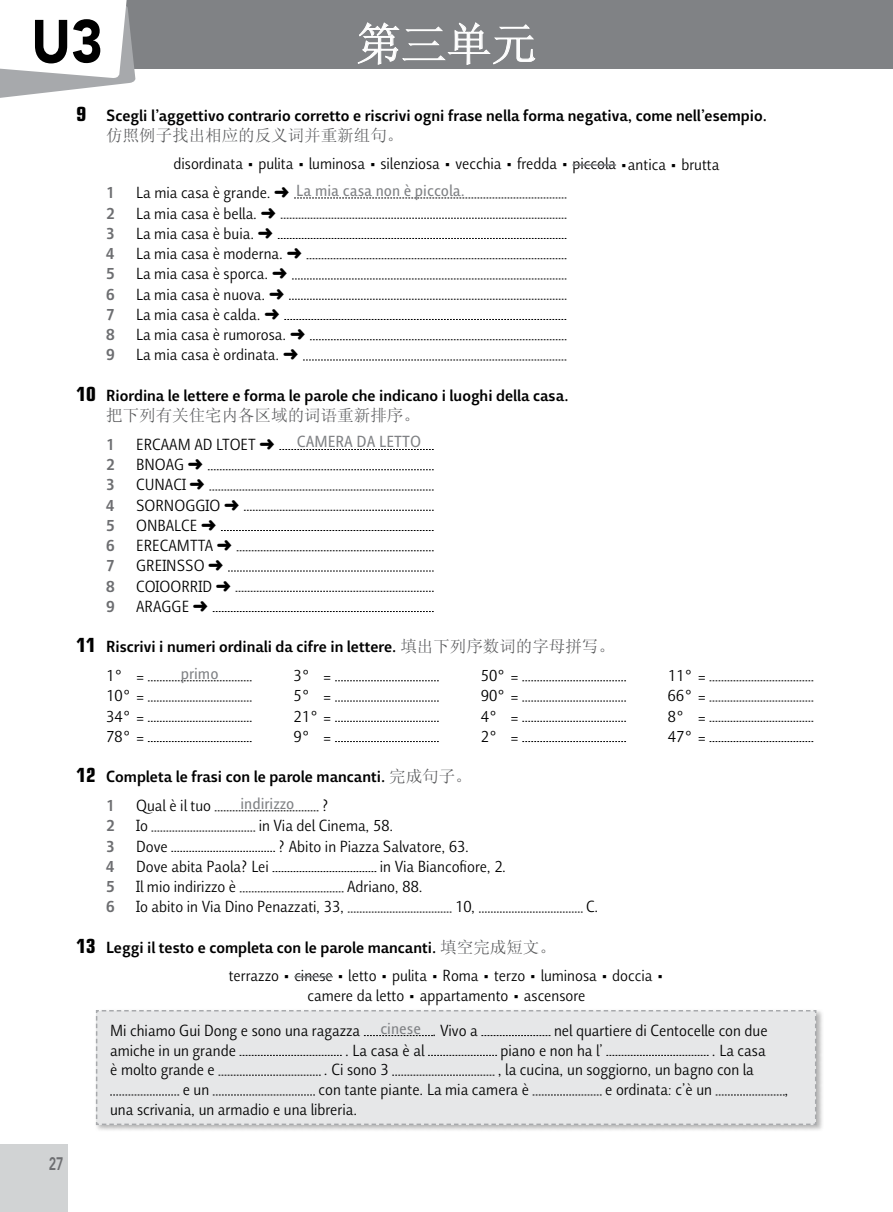
<style>
.page{position:relative;width:893px;height:1212px;background:#fff}
.page>*{position:absolute;margin:0;border:0;box-sizing:border-box;transform-origin:0 0}
.t1{font:900 60px "Avenir LT Std";color:#000;scale:.9 1}
.t2{font:45px "Sim Sun";color:#fff}
.t3{font:800 18px "Avenir LT Std";color:#6d6e71;scale:.7 1}
.t4{font:300 16.5px/20.2px "Csuni Loescher OTF";color:#000;text-align:justify}
.t5{font:700 16.5px/28.8px "Csuni Loescher OTF";color:#000}
.t6{font:500 16.5px "Csuni Loescher OTF";color:#808285}
.t7{font:16.5px "Sim Sun";color:#58595b}
.t8{font:700 16.5px "Csuni Loescher OTF";color:#6d6e71}
.s1{font-family:"Eurostile LT Std";font-stretch:condensed;font-size:19.5px}
.s2{font-family:"Sim Sun";font-weight:400;color:#58595b}
.s3{font-weight:300}
.s4{color:#6d6e71}
.s5{font-family:"Eurostile LT Std";font-weight:700;font-stretch:condensed;font-size:19.5px}
.s6{font-weight:700}
</style>
<div class="page">
<div style="left:0;top:1144px;width:68px;height:68px;background:#d1d3d4"></div>
<div style="left:0;top:0;width:893px;height:68px;background:#808285"></div>
<svg style="left:0;top:0;width:136px;height:98px"></svg>
<svg style="left:357px;top:22px;width:179px;height:43px"></svg>
<div style="left:94px;top:1008px;width:730px;height:124px;background:#000;opacity:.3"></div>
<div style="left:95px;top:1009px;width:722px;height:117px;background:#e6e7e8"></div>
<hr style="left:572px;top:164px;width:44px;height:2px;background:#808285">
<svg style="left:294px;top:198px;width:272px;height:1px"></svg>
<svg style="left:281px;top:218px;width:285px;height:1px"></svg>
<svg style="left:278px;top:238px;width:288px;height:1px"></svg>
<svg style="left:307px;top:258px;width:259px;height:1px"></svg>
<svg style="left:292px;top:279px;width:274px;height:1px"></svg>
<svg style="left:289px;top:299px;width:277px;height:1px"></svg>
<svg style="left:284px;top:319px;width:282px;height:1px"></svg>
<svg style="left:310px;top:339px;width:256px;height:1px"></svg>
<svg style="left:303px;top:360px;width:263px;height:1px"></svg>
<svg style="left:279px;top:449px;width:155px;height:1px"></svg>
<svg style="left:208px;top:469px;width:226px;height:1px"></svg>
<svg style="left:209px;top:490px;width:225px;height:1px"></svg>
<svg style="left:244px;top:510px;width:190px;height:1px"></svg>
<svg style="left:221px;top:530px;width:213px;height:1px"></svg>
<svg style="left:237px;top:550px;width:197px;height:1px"></svg>
<svg style="left:228px;top:571px;width:206px;height:1px"></svg>
<svg style="left:236px;top:591px;width:198px;height:1px"></svg>
<svg style="left:213px;top:611px;width:221px;height:1px"></svg>
<svg style="left:148px;top:680px;width:104px;height:1px"></svg>
<svg style="left:148px;top:701px;width:104px;height:1px"></svg>
<svg style="left:148px;top:721px;width:104px;height:1px"></svg>
<svg style="left:148px;top:741px;width:104px;height:1px"></svg>
<svg style="left:335px;top:680px;width:104px;height:1px"></svg>
<svg style="left:335px;top:701px;width:104px;height:1px"></svg>
<svg style="left:335px;top:721px;width:104px;height:1px"></svg>
<svg style="left:335px;top:741px;width:104px;height:1px"></svg>
<svg style="left:522px;top:680px;width:104px;height:1px"></svg>
<svg style="left:522px;top:701px;width:104px;height:1px"></svg>
<svg style="left:522px;top:721px;width:104px;height:1px"></svg>
<svg style="left:522px;top:741px;width:104px;height:1px"></svg>
<svg style="left:709px;top:680px;width:104px;height:1px"></svg>
<svg style="left:709px;top:701px;width:104px;height:1px"></svg>
<svg style="left:709px;top:721px;width:104px;height:1px"></svg>
<svg style="left:709px;top:741px;width:104px;height:1px"></svg>
<svg style="left:215px;top:810px;width:103px;height:1px"></svg>
<svg style="left:151px;top:831px;width:104px;height:1px"></svg>
<svg style="left:171px;top:851px;width:104px;height:1px"></svg>
<svg style="left:273px;top:871px;width:103px;height:1px"></svg>
<svg style="left:240px;top:891px;width:104px;height:1px"></svg>
<svg style="left:348px;top:912px;width:104px;height:1px"></svg>
<svg style="left:479px;top:912px;width:104px;height:1px"></svg>
<hr style="left:294px;top:976px;width:39px;height:1px;background:#808285">
<h1 class="t1" style="left:31px;top:5px;width:81px">U3</h1>
<h2 class="t2" style="left:356px;top:21px;width:182px">第三单元</h2>
<p class="t5" style="left:77px;top:100px;width:692px"><span class="s1">9</span> Scegli l’aggettivo contrario corretto e riscrivi ogni frase nella forma negativa, come nell’esempio.</p>
<p class="t7" style="left:106px;top:127px;width:299px">仿照例子找出相应的反义词并重新组句。</p>
<p class="t4" style="left:174px;top:153px;width:547px">disordinata • pulita • luminosa • silenziosa • vecchia • fredda • piccola •antica • brutta</p>
<p class="t8" style="left:106px;top:180px;width:10px">1</p>
<p class="t4" style="left:136px;top:182px;width:155px">La mia casa è grande. ➜</p>
<p class="t8" style="left:106px;top:200px;width:10px">2</p>
<p class="t4" style="left:136px;top:202px;width:142px">La mia casa è bella. ➜</p>
<p class="t8" style="left:106px;top:220px;width:10px">3</p>
<p class="t4" style="left:136px;top:222px;width:139px">La mia casa è buia. ➜</p>
<p class="t8" style="left:106px;top:241px;width:10px">4</p>
<p class="t4" style="left:136px;top:242px;width:167px">La mia casa è moderna. ➜</p>
<p class="t8" style="left:106px;top:261px;width:10px">5</p>
<p class="t4" style="left:136px;top:263px;width:153px">La mia casa è sporca. ➜</p>
<p class="t8" style="left:106px;top:281px;width:10px">6</p>
<p class="t4" style="left:136px;top:283px;width:150px">La mia casa è nuova. ➜</p>
<p class="t8" style="left:106px;top:301px;width:10px">7</p>
<p class="t4" style="left:136px;top:303px;width:145px">La mia casa è calda. ➜</p>
<p class="t8" style="left:106px;top:322px;width:10px">8</p>
<p class="t4" style="left:136px;top:323px;width:171px">La mia casa è rumorosa. ➜</p>
<p class="t8" style="left:106px;top:342px;width:10px">9</p>
<p class="t4" style="left:136px;top:344px;width:164px">La mia casa è ordinata. ➜</p>
<p class="t5" style="left:77px;top:380px;width:494px"><span class="s1">10</span> Riordina le lettere e forma le parole che indicano i luoghi della casa.</p>
<p class="t7" style="left:106px;top:407px;width:315px">把下列有关住宅内各区域的词语重新排序。</p>
<p class="t8" style="left:106px;top:431px;width:10px">1</p>
<p class="t4" style="left:136px;top:433px;width:140px">ERCAAM AD LTOET ➜</p>
<p class="t8" style="left:106px;top:452px;width:10px">2</p>
<p class="t4" style="left:136px;top:453px;width:69px">BNOAG ➜</p>
<p class="t8" style="left:106px;top:472px;width:10px">3</p>
<p class="t4" style="left:136px;top:474px;width:70px">CUNACI ➜</p>
<p class="t8" style="left:106px;top:492px;width:10px">4</p>
<p class="t4" style="left:136px;top:494px;width:105px">SORNOGGIO ➜</p>
<p class="t8" style="left:106px;top:512px;width:10px">5</p>
<p class="t4" style="left:136px;top:514px;width:82px">ONBALCE ➜</p>
<p class="t8" style="left:106px;top:533px;width:10px">6</p>
<p class="t4" style="left:136px;top:534px;width:98px">ERECAMTTA ➜</p>
<p class="t8" style="left:106px;top:553px;width:10px">7</p>
<p class="t4" style="left:136px;top:555px;width:89px">GREINSSO ➜</p>
<p class="t8" style="left:106px;top:573px;width:10px">8</p>
<p class="t4" style="left:136px;top:575px;width:96px">COIOORRID ➜</p>
<p class="t8" style="left:106px;top:593px;width:10px">9</p>
<p class="t4" style="left:136px;top:595px;width:74px">ARAGGE ➜</p>
<p class="t5" style="left:106px;top:631px;width:510px;text-indent:-30px"><span class="s1">11</span> Riscrivi i numeri ordinali da cifre in lettere. <span class="s2">填出下列序数词的字母拼写。<br></span><span class="s3">1° =</span></p>
<p class="t4" style="left:106px;top:685px;width:40px">10° = 34° = 78° =</p>
<p class="t6" style="left:296px;top:177px;width:170px">La mia casa non è piccola.</p>
<p class="t6" style="left:297px;top:428px;width:126px">CAMERA DA LETTO</p>
<p class="t6" style="left:181px;top:660px;width:39px">primo</p>
<p class="t4" style="left:294px;top:664px;width:40px">3° = 5° = 21° = 9° =</p>
<p class="t4" style="left:481px;top:664px;width:40px">50° = 90° = 4° = 2° =</p>
<p class="t4" style="left:668px;top:664px;width:40px">11° = 66° = 8° = 47° =</p>
<p class="t5" style="left:106px;top:761px;width:367px;text-indent:-30px"><span class="s1">12</span> Completa le frasi con le parole mancanti. <span class="s2">完成句子。<br></span><span class="s4">1</span></p>
<p class="t6" style="left:240px;top:790px;width:56px">indirizzo</p>
<p class="t4" style="left:136px;top:794px;width:77px">Qual è il tuo</p>
<p class="t4" style="left:322px;top:794px;width:8px">?</p>
<p class="t8" style="left:106px;top:813px;width:10px">2</p>
<p class="t4" style="left:136px;top:815px;width:13px">Io</p>
<p class="t4" style="left:259px;top:815px;width:136px">in Via del Cinema, 58.</p>
<p class="t8" style="left:106px;top:833px;width:10px">3</p>
<p class="t4" style="left:136px;top:835px;width:33px">Dove</p>
<p class="t4" style="left:279px;top:835px;width:192px">? Abito in Piazza Salvatore, 63.</p>
<p class="t8" style="left:106px;top:853px;width:10px">4</p>
<p class="t4" style="left:136px;top:855px;width:134px">Dove abita Paola? Lei</p>
<p class="t4" style="left:380px;top:855px;width:128px">in Via Biancofiore, 2.</p>
<p class="t8" style="left:106px;top:874px;width:10px">5</p>
<p class="t4" style="left:136px;top:875px;width:102px">Il mio indirizzo è</p>
<p class="t4" style="left:347px;top:875px;width:77px">Adriano, 88.</p>
<p class="t8" style="left:106px;top:894px;width:10px">6</p>
<p class="t4" style="left:136px;top:896px;width:210px">Io abito in Via Dino Penazzati, 33,</p>
<p class="t4" style="left:455px;top:896px;width:22px">10,</p>
<p class="t4" style="left:586px;top:896px;width:14px">C.</p>
<p class="t4" style="left:229px;top:932px;width:437px;line-height:28.3px;text-indent:-152px"><span class="s5">13</span> <span class="s6">Leggi il testo e completa con le parole mancanti.</span> <span class="s2">填空完成短文。<br></span>terrazzo • cinese • letto • pulita • Roma • terzo • luminosa • doccia •</p>
<p class="t4" style="left:307px;top:984px;width:280px">camere da letto • appartamento • ascensore</p>
<p class="t6" style="left:380px;top:1015px;width:42px">cinese</p>
<p class="t4" style="left:110px;top:1019px;width:252px">Mi chiamo Gui Dong e sono una ragazza</p>
<p class="t4" style="left:433px;top:1019px;width:46px">. Vivo a</p>
<p class="t4" style="left:554px;top:1019px;width:215px">nel quartiere di Centocelle con due</p>
<p class="t4" style="left:110px;top:1039px;width:127px">amiche in un grande</p>
<p class="t4" style="left:345px;top:1039px;width:81px">. La casa è al</p>
<p class="t4" style="left:501px;top:1039px;width:104px">piano e non ha l’</p>
<p class="t4" style="left:712px;top:1039px;width:55px">. La casa</p>
<p class="t4" style="left:110px;top:1059px;width:106px">è molto grande e</p>
<p class="t4" style="left:324px;top:1059px;width:66px">. Ci sono 3</p>
<p class="t4" style="left:498px;top:1059px;width:257px">, la cucina, un soggiorno, un bagno con la</p>
<p class="t4" style="left:183px;top:1078px;width:28px">e un</p>
<p class="t4" style="left:319px;top:1078px;width:212px">con tante piante. La mia camera è</p>
<p class="t4" style="left:605px;top:1078px;width:108px">e ordinata: c’è un</p>
<p class="t3" style="left:49px;top:1153px;width:23px">27</p>
<p class="t4" style="left:110px;top:1098px;width:249px">una scrivania, un armadio e una libreria.</p>
<p class="t4" style="left:785px;top:1078px;width:5px">,</p>
</div>
